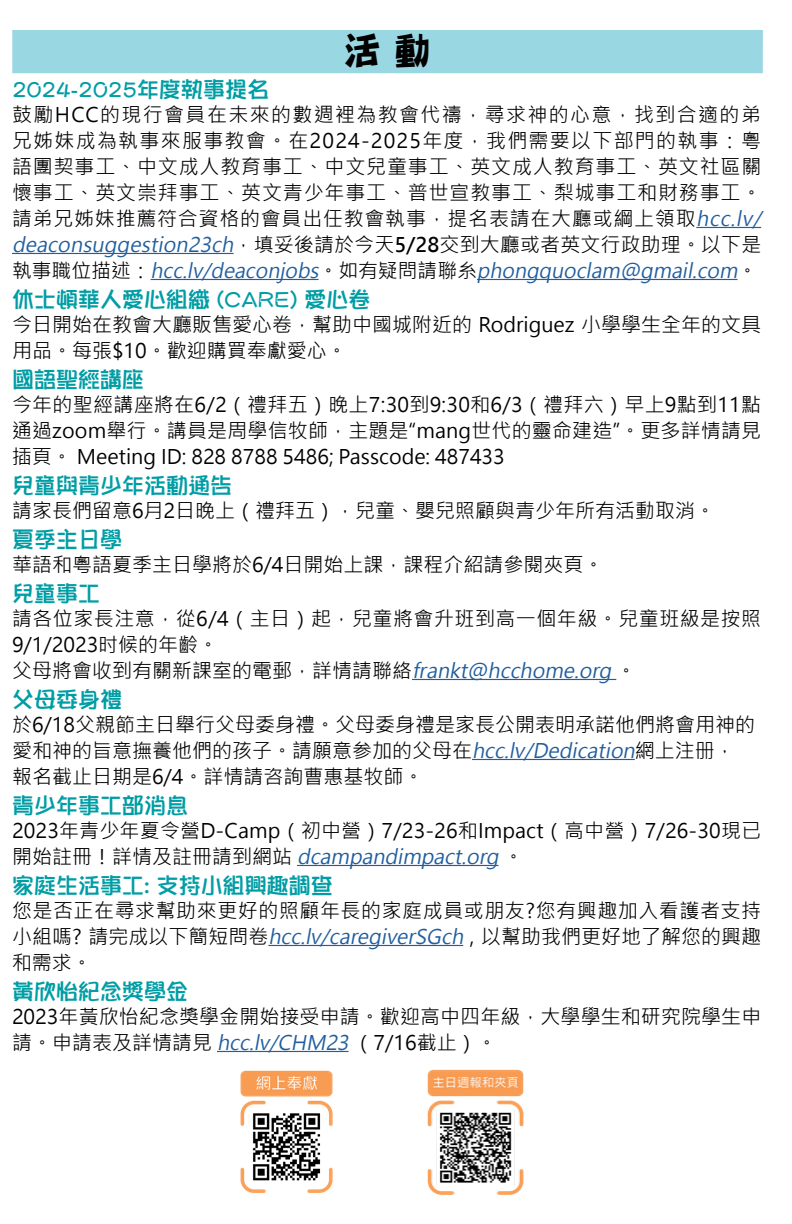
<style>
.page{position:relative;width:792px;height:1224px;background:#fff}
.page>*{position:absolute;margin:0;border:0;box-sizing:border-box;transform-origin:0 0}
.t1{font:38px "DF Ping Ju W7 WINP BF";color:#000}
.t2{font:22px "DF Cai Dai W7 WINP BF";color:#009da5}
.t3{font:20px/26px "Microsoft Jheng Hei UI Regular";letter-spacing:.005em;color:#000}
.t4{font:20px/26px "Microsoft Jheng Hei UI Regular";letter-spacing:.04em;color:#000}
.s1{font-style:italic;color:#215e9e}
.s2{font-family:"Microsoft Jheng Hei UI Bold"}
</style>
<div class="page">
<div style="left:12px;top:30px;width:751px;height:43px;background:#99d8e2"></div>
<hr style="left:696px;top:227px;width:65px;height:1px;background:#215e9e">
<hr style="left:12px;top:253px;width:222px;height:1px;background:#215e9e">
<hr style="left:151px;top:279px;width:168px;height:1px;background:#215e9e">
<hr style="left:477px;top:279px;width:261px;height:1px;background:#215e9e">
<hr style="left:412px;top:679px;width:204px;height:1px;background:#215e9e">
<hr style="left:472px;top:759px;width:163px;height:1px;background:#215e9e">
<hr style="left:297px;top:865px;width:202px;height:1px;background:#215e9e">
<hr style="left:268px;top:945px;width:195px;height:1px;background:#215e9e">
<hr style="left:217px;top:1051px;width:132px;height:1px;background:#215e9e">
<img style="left:240px;top:1070px;width:93px;height:124px">
<img style="left:427px;top:1069px;width:97px;height:126px">
<h1 class="t1" style="left:343px;top:32px;width:90px">活 動</h1>
<p class="t2" style="left:12px;top:78px;width:259px">2024-2025年度執事提名</p>
<p class="t4" style="left:12px;top:101px;width:755px">鼓勵HCC的現行會員在未來的數週裡為教會代禱，尋求神的心意，找到合適的弟兄姊妹成為執事來服事教會。在2024-2025年度，我們需要以下部門的執事：粵語團契事工、中文成人教育事工、中文兒童事工、英文成人教育事工、英文社區關懷事工、英文崇拜事工、英文青少年事工、普世宣教事工、梨城事工和財務事工。請弟兄姊妹推薦符合資格的會員出任教會執事，提名表請在大廳或綱上領取<span class="s1">hcc.lv/ deaconsuggestion23ch</span>，填妥後請於今天<span class="s2">5/28</span>交到大廳或者英文行政助理。以下是執事職位描述： <span class="s1">hcc.lv/deaconjobs</span>。如有疑問請聯糸 <span class="s1">phongquoclam@gmail.com</span>。</p>
<p class="t2" style="left:12px;top:288px;width:360px">休士頓華人愛心組織 (CARE) 愛心卷</p>
<p class="t3" style="left:12px;top:311px;width:751px">今日開始在教會大廳販售愛心卷，幫助中國城附近的 Rodriguez 小學學生全年的文具用品。每張$10。歡迎購買奉獻愛心。</p>
<p class="t2" style="left:12px;top:368px;width:133px">國語聖經講座</p>
<p class="t3" style="left:12px;top:391px;width:751px;text-align:justify">今年的聖經講座將在6/2（禮拜五）晚上7:30到9:30和6/3（禮拜六）早上9點到11點通過zoom舉行。講員是周學信牧師，主題是“mang世代的靈命建造”。更多詳情請見插頁。 Meeting ID: 828 8788 5486; Passcode: 487433</p>
<p class="t2" style="left:12px;top:474px;width:221px">兒童與青少年活動通告</p>
<p class="t3" style="left:12px;top:497px;width:705px">請家長們留意6月2日晚上（禮拜五），兒童、嬰兒照顧與青少年所有活動取消。</p>
<p class="t2" style="left:12px;top:528px;width:111px">夏季主日學</p>
<p class="t3" style="left:12px;top:551px;width:593px">華語和粵語夏季主日學將於6/4日開始上課，課程介紹請參閱夾頁。</p>
<p class="t2" style="left:12px;top:582px;width:89px">兒童事工</p>
<p class="t3" style="left:12px;top:605px;width:751px">請各位家長注意，從6/4（主日）起，兒童將會升班到高一個年級。兒童班級是按照<br>9/1/2023时候的年齡。<br>父母將會收到有關新課室的電郵，詳情請聯絡<span class="s1">frankt@hcchome.org</span> 。</p>
<p class="t2" style="left:12px;top:688px;width:111px">父母委身禮</p>
<p class="t3" style="left:12px;top:711px;width:745px">於6/18父親節主日舉行父母委身禮。父母委身禮是家長公開表明承諾他們將會用神的愛和神的旨意撫養他們的孩子。請願意参加的父母在<span class="s1">hcc.lv/Dedication</span>網上注册，報名截止日期是6/4。詳情請咨詢曹惠基牧師。</p>
<p class="t2" style="left:12px;top:794px;width:177px">青少年事工部消息</p>
<p class="t3" style="left:12px;top:817px;width:751px">2023年青少年夏令營D-Camp（初中營）7/23-26和Impact（高中營）7/26-30現已開始註冊！詳情及註冊請到網站 <span class="s1">dcampandimpact.org</span> 。</p>
<p class="t2" style="left:12px;top:874px;width:322px">家庭生活事工: 支持小組興趣調查</p>
<p class="t3" style="left:12px;top:897px;width:751px;text-align:justify">您是否正在尋求幫助來更好的照顧年長的家庭成員或朋友?您有興趣加入看護者支持小組嗎? 請完成以下簡短問卷<span class="s1">hcc.lv/caregiverSGch</span> , 以幫助我們更好地了解您的興趣和需求。</p>
<p class="t2" style="left:12px;top:980px;width:177px">黃欣怡紀念獎學金</p>
<p class="t3" style="left:12px;top:1003px;width:751px">2023年黃欣怡紀念獎學金開始接受申請。歡迎高中四年級，大學學生和研究院學生申請。申請表及詳情請見 <span class="s1">hcc.lv/CHM23</span> （7/16截止）。</p>
</div>
